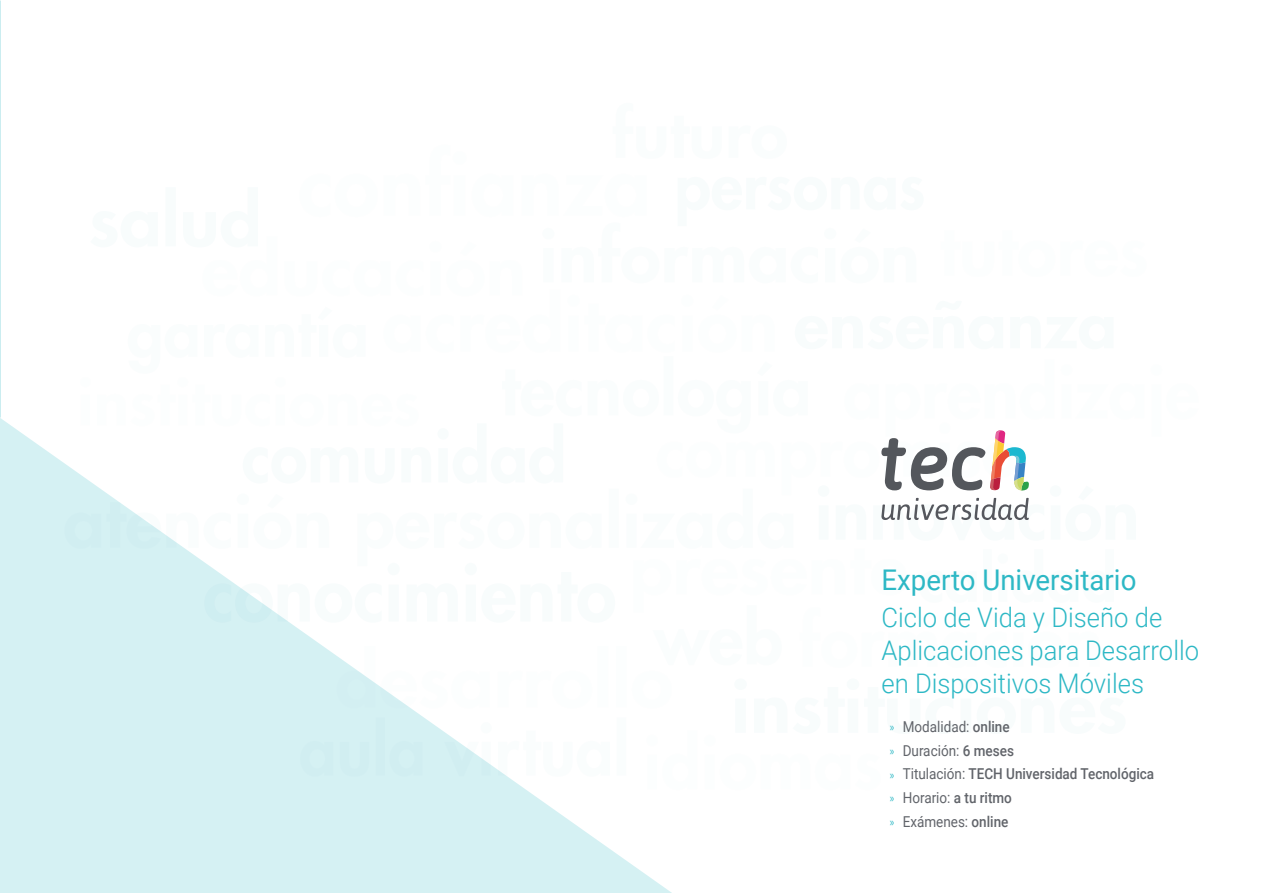
<style>
.page{position:relative;width:1263px;height:893px;background:#fff}
.page>*{position:absolute;margin:0;border:0;box-sizing:border-box;transform-origin:0 0}
.t1{font:28.5px "Roboto";color:#2db8c5}
.t2{font:300 27px/33px "Roboto";color:#2db8c5;scale:.95 1}
.t3{font:500 15px/23.7px "Roboto";color:#61646a;scale:.9 1}
.s1{font-family:"Myriad Pro";font-weight:400;font-size:12px;color:#2db8c5}
.s2{font-weight:400}
</style>
<div class="page">
<svg style="left:0;top:418px;width:672px;height:475px;background:#d9f2f4"></svg>
<svg style="left:64px;top:418px;width:965px;height:372px"></svg>
<h1 class="t1" style="left:881px;top:560px;width:256px">Experto Universitario</h1>
<h2 class="t2" style="left:881px;top:600px;width:336px">Ciclo de Vida y Diseño de<br>Aplicaciones para Desarrollo en Dispositivos Móviles</h2>
<p class="t3" style="left:890px;top:714px;width:295px"><span class="s1">»</span> <span class="s2">Modalidad:</span> online<br><span class="s1">»</span> <span class="s2">Duración:</span> 6 meses<br><span class="s1">»</span> <span class="s2">Titulación:</span> TECH Universidad Tecnológica <span class="s1">»</span> <span class="s2">Horario:</span> a tu ritmo<br><span class="s1">»</span> <span class="s2">Exámenes:</span> online</p>
</div>
